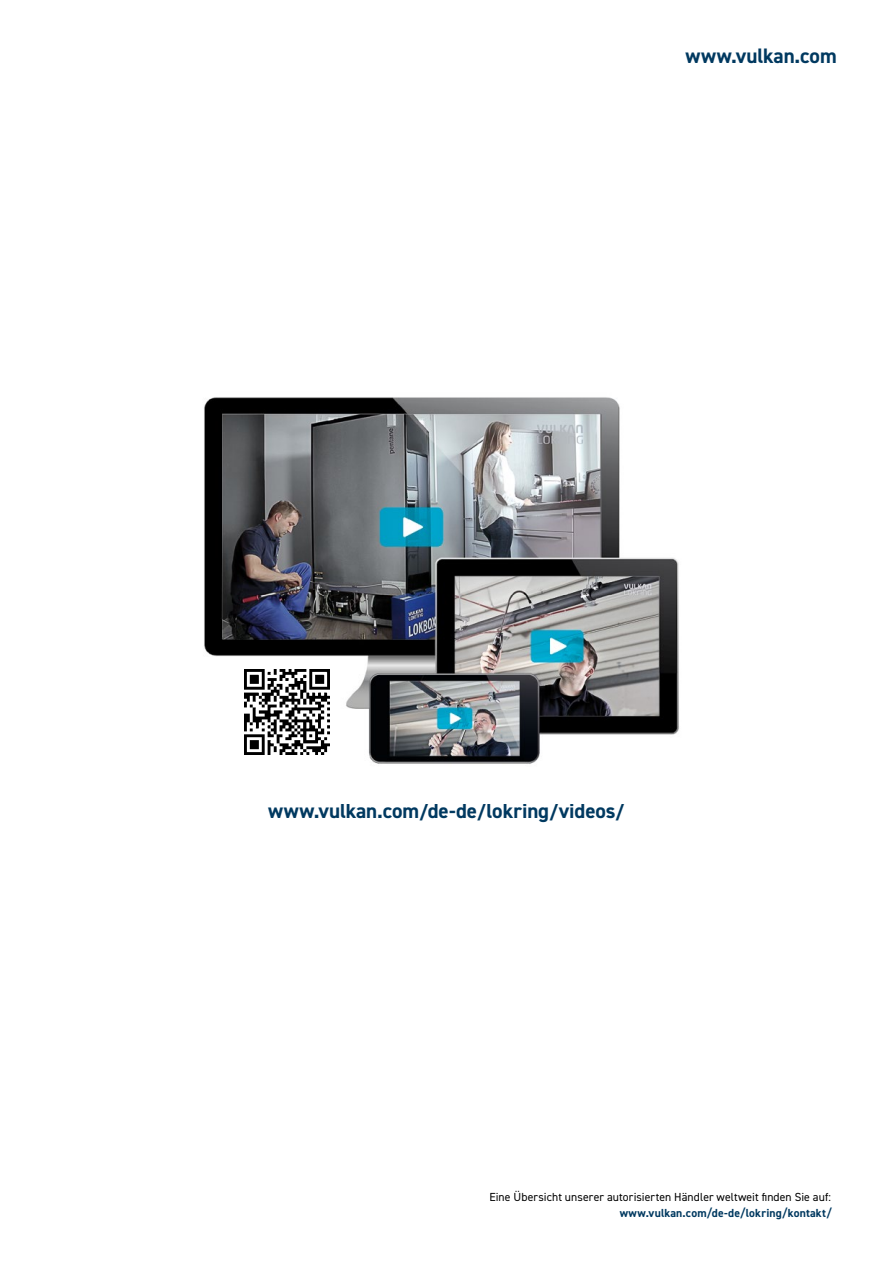
<style>
.page{position:relative;width:893px;height:1263px;background:#fff}
.page>*{position:absolute;margin:0;border:0;box-sizing:border-box;transform-origin:0 0}
.t1{font:700 21px "DIN2014";color:#003960}
.t2{font:11.7px "DIN2014";letter-spacing:.005em;color:#000}
.t3{font:700 11.7px "DIN2014";letter-spacing:.015em;color:#003960}
</style>
<div class="page">
<img style="left:204px;top:397px;width:475px;height:367px">
<img style="left:244px;top:669px;width:86px;height:85px">
<h1 class="t1" style="left:685px;top:42px;width:153px">www.vulkan.com</h1>
<h1 class="t1" style="left:268px;top:797px;width:358px">www.vulkan.com/de-de/lokring/videos/</h1>
<p class="t2" style="left:489px;top:1189px;width:343px">Eine Übersicht unserer autorisierten Händler weltweit finden Sie auf:</p>
<p class="t3" style="left:620px;top:1205px;width:214px">www.vulkan.com/de-de/lokring/kontakt/</p>
</div>
